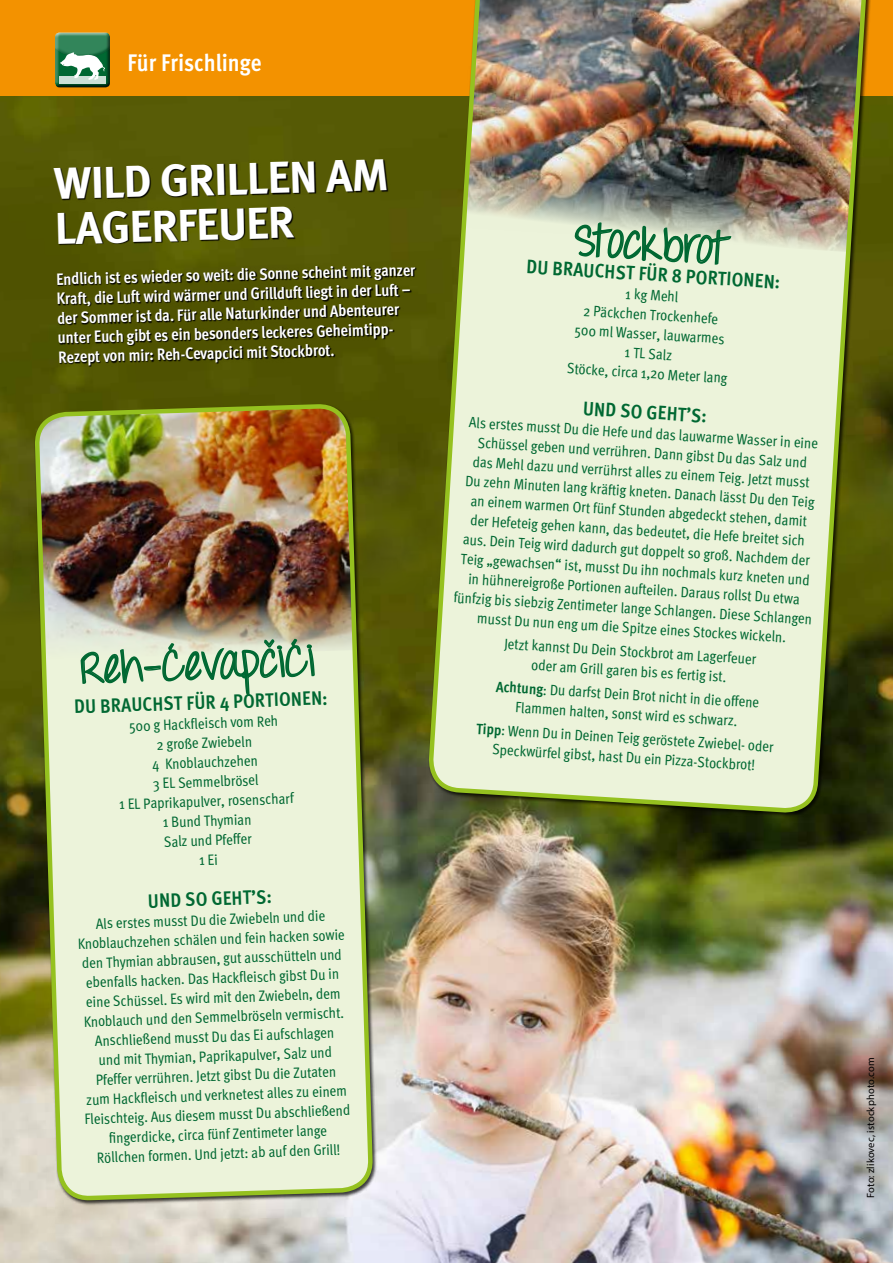
<style>
.page{position:relative;width:893px;height:1263px;background:#fff}
.page>*{position:absolute;margin:0;border:0;box-sizing:border-box;transform-origin:0 0}
.t1{font:45px/45.5px "Meta Bold LF";color:#fff}
.t2{font:45px "Throw My Hands Upinthe Air";color:#006832}
.t3{font:700 24px "Meta Cond";color:#fff}
.t4{font:700 19.5px "Meta Cond";color:#006832}
.t5{font:700 16.5px/19.5px "Meta Cond";color:#fff}
.t6{font:15px/19.5px "Meta Cond";color:#006832;text-align:center}
.t7{font:10.5px "Myriad Pro";letter-spacing:.01em;color:#000}
.s1{font-weight:700}
</style>
<div class="page">
<img style="left:0;top:95px;width:893px;height:324px">
<img style="left:0;top:419px;width:36px;height:844px">
<img style="left:371px;top:398px;width:522px;height:865px">
<svg style="left:371px;top:159px;width:46px;height:208px;fill:#545803"></svg>
<div style="left:0;top:0;width:893px;height:95px;background:#f39200"></div>
<div style="left:52px;top:32px;width:59px;height:56px;background:#000;opacity:.75"></div>
<div style="left:59px;top:76px;width:47px;height:7px;background:#cce0d6"></div>
<div style="left:54px;top:31px;width:57px;height:18px;background:#f39200"></div>
<div style="left:54px;top:33px;width:57px;height:26px;background:#f39200"></div>
<svg style="left:55px;top:32px;width:55px;height:48px"></svg>
<img style="left:426px;top:0;width:443px;height:906px">
<div style="left:34px;top:403px;width:344px;height:802px;background:#000;opacity:.75"></div>
<img style="left:36px;top:141px;width:335px;height:1122px">
<svg style="left:80px;top:638px;width:236px;height:59px"></svg>
<svg style="left:574px;top:175px;width:158px;height:111px"></svg>
<h2 class="t3" style="left:128px;top:49px;width:135px">Für Frischlinge</h2>
<h1 class="t1" style="left:54px;top:159px;width:336px;rotate:-1deg">WILD GRILLEN AM<br>LAGERFEUER</h1>
<p class="t5" style="left:56px;top:268px;width:361px;rotate:-1deg">Endlich ist es wieder so weit: die Sonne scheint mit ganzer Kraft, die Luft wird wärmer und Grillduft liegt in der Luft – der Sommer ist da. Für alle Naturkinder und Abenteurer unter Euch gibt es ein besonders leckeres Geheimtipp-Rezept von mir: Reh-Cevapcici mit Stockbrot.</p>
<h1 class="t2" style="left:80px;top:641px;width:236px;rotate:-2deg">Reh-ĆevapčiĆi</h1>
<h3 class="t4" style="left:74px;top:695px;width:255px;rotate:-2deg">DU BRAUCHST FÜR 4 PORTIONEN:</h3>
<p class="t6" style="left:116px;top:716px;width:176px;rotate:-2deg">500 g Hackfl eisch vom Reh<br>2 große Zwiebeln<br>4 Knoblauchzehen<br>3 EL Semmelbrösel<br>1 EL Paprikapulver, rosenscharf<br>1 Bund Thymian<br>Salz und Pfeffer<br>1 Ei</p>
<h3 class="t4" style="left:148px;top:889px;width:125px;rotate:-2deg">UND SO GEHT’S:</h3>
<p class="t6" style="left:77px;top:914px;width:268px;rotate:-2deg">Als erstes musst Du die Zwiebeln und die Knoblauchzehen schälen und fein hacken sowie den Thymian abbrausen, gut ausschütteln und ebenfalls hacken. Das Hackfl eisch gibst Du in eine Schüssel. Es wird mit den Zwiebeln, dem Knoblauch und den Semmelbröseln vermischt.<br>Anschließend musst Du das Ei aufschlagen<br>und mit Thymian, Paprikapulver, Salz und Pfeffer verrühren. Jetzt gibst Du die Zutaten zum Hackfl eisch und verknetest alles zu einem Fleischteig. Aus diesem musst Du abschließend fi ngerdicke, circa fünf Zentimeter lange Röllchen formen. Und jetzt: ab auf den Grill!</p>
<h1 class="t2" style="left:577px;top:212px;width:154px;rotate:4deg">Stockbrot</h1>
<h3 class="t4" style="left:527px;top:256px;width:256px;rotate:3deg">DU BRAUCHST FÜR 8 PORTIONEN:</h3>
<p class="t6" style="left:573px;top:280px;width:162px;rotate:4deg">1 kg Mehl<br>2 Päckchen Trockenhefe<br>500 ml Wasser, lauwarmes<br>1 TL Salz<br>Stöcke, circa 1,20 Meter lang</p>
<h3 class="t4" style="left:584px;top:397px;width:125px;rotate:3deg">UND SO GEHT’S:</h3>
<p class="t6" style="left:467px;top:411px;width:360px;rotate:4deg">Als erstes musst Du die Hefe und das lauwarme Wasser in eine Schüssel geben und verrühren. Dann gibst Du das Salz und<br>das Mehl dazu und verrührst alles zu einem Teig. Jetzt musst<br>Du zehn Minuten lang kräftig kneten. Danach lässt Du den Teig an einem warmen Ort fünf Stunden abgedeckt stehen, damit der Hefeteig gehen kann, das bedeutet, die Hefe breitet sich aus. Dein Teig wird dadurch gut doppelt so groß. Nachdem der Teig „gewachsen“ ist, musst Du ihn nochmals kurz kneten und in hühnereigroße Portionen aufteilen. Daraus rollst Du etwa fünfzig bis siebzig Zentimeter lange Schlangen. Diese Schlangen musst Du nun eng um die Spitze eines Stockes wickeln.</p>
<p class="t6" style="left:505px;top:633px;width:254px;rotate:4deg">Jetzt kannst Du Dein Stockbrot am Lagerfeuer oder am Grill garen bis es fertig ist.</p>
<p class="t6" style="left:497px;top:675px;width:265px;rotate:4deg"><span class="s1">Achtung</span>: Du darfst Dein Brot nicht in die offene<br>Flammen halten, sonst wird es schwarz.</p>
<p class="t6" style="left:477px;top:717px;width:299px;rotate:4deg"><span class="s1">Tipp</span>: Wenn Du in Deinen Teig geröstete Zwiebel- oder<br>Speckwürfel gibst, hast Du ein Pizza-Stockbrot!</p>
<p class="t7" style="left:864px;top:1198px;width:142px;rotate:-90deg">Foto: zlikovec, istockphoto.com</p>
</div>
